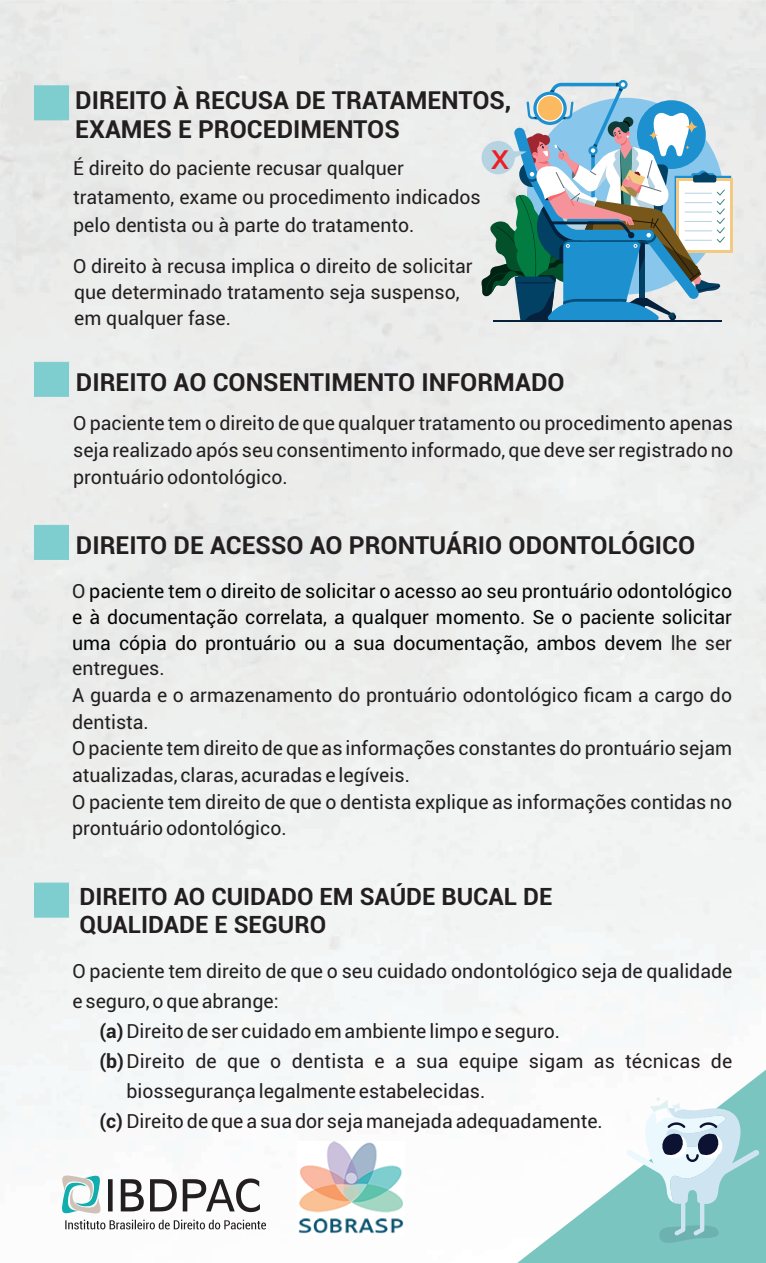
<style>
.page{position:relative;width:766px;height:1263px;background:#fff}
.page>*{position:absolute;margin:0;border:0;box-sizing:border-box;transform-origin:0 0}
.t1{font:36px "Arial";color:#ee1d23}
.t2{font:700 24.9px/28.7px "Roboto";color:#231f20}
.t3{font:700 24px/28.8px "Roboto";color:#231f20}
.t4{font:19.5px/26.4px "Roboto";color:#231f20}
.s1{color:#040504}
.s2{font-weight:700}
</style>
<div class="page">
<img style="left:0;top:0;width:765px;height:1230px">
<svg style="left:424px;top:998px;width:341px;height:264px"></svg>
<svg style="left:60px;top:1173px;width:206px;height:56px"></svg>
<img style="left:297px;top:1141px;width:107px;height:93px">
<div style="left:34px;top:85px;width:35px;height:35px;background:#7ececf;border:1px solid #7ececf"></div>
<div style="left:34px;top:362px;width:35px;height:35px;background:#7ececf;border:1px solid #7ececf"></div>
<div style="left:34px;top:525px;width:35px;height:35px;background:#7ececf"></div>
<div style="left:34px;top:883px;width:35px;height:34px;background:#7ececf"></div>
<div style="left:618px;top:80px;width:9px;height:9px;background:#1d90d0;border-radius:50%"></div>
<svg style="left:480px;top:82px;width:251px;height:238px"></svg>
<hr style="left:493px;top:320px;width:228px;height:2px;background:#05213b">
<svg style="left:626px;top:1097px;width:133px;height:146px"></svg>
<p class="t2" style="left:75px;top:89px;width:437px">DIREITO À RECUSA DE TRATAMENTOS,<br>EXAMES E PROCEDIMENTOS</p>
<p class="t4" style="left:73px;top:156px;width:409px;line-height:28.2px">É direito do paciente recusar qualquer tratamento, exame ou procedimento indicados pelo dentista ou à parte do tratamento.</p>
<p class="t4" style="left:73px;top:255px;width:401px">O direito à recusa implica o direito de solicitar que determinado tratamento seja suspenso, em qualquer fase.</p>
<h1 class="t1" style="left:491px;top:142px;width:19px">x</h1>
<p class="t2" style="left:76px;top:370px;width:490px">DIREITO AO CONSENTIMENTO INFORMADO</p>
<p class="t4" style="left:73px;top:411px;width:661px;line-height:27px;text-align:justify">O paciente tem o direito de que qualquer tratamento ou procedimento apenas seja realizado após seu consentimento informado, que deve ser registrado no prontuário odontológico.</p>
<p class="t2" style="left:76px;top:533px;width:620px">DIREITO DE ACESSO AO PRONTUÁRIO ODONTOLÓGICO</p>
<p class="t4" style="left:72px;top:580px;width:661px">O <span class="s1">paciente tem o direito de solicitar o acesso ao seu prontuário odontológico e à documentação correlata, a qualquer momento. Se o paciente solicitar uma cópia do prontuário ou a sua documentação, ambos devem</span> lhe ser entregues.<br>A guarda e o armazenamento do prontuário odontológico ficam a cargo do dentista.<br>O paciente tem direito de que as informações constantes do prontuário sejam atualizadas, claras, acuradas e legíveis.<br>O paciente tem direito de que o dentista explique as informações contidas no prontuário odontológico.</p>
<p class="t3" style="left:79px;top:884px;width:474px">DIREITO AO CUIDADO EM SAÚDE BUCAL DE<br>QUALIDADE E SEGURO</p>
<p class="t4" style="left:72px;top:959px;width:661px">O paciente tem direito de que o seu cuidado ondontológico seja de qualidade</p>
<p class="t4" style="left:72px;top:990px;width:208px">e seguro, o que abrange:</p>
<p class="t4" style="left:99px;top:1020px;width:462px"><span class="s2">(a)</span> Direito de ser cuidado em ambiente limpo e seguro.</p>
<p class="t4" style="left:99px;top:1050px;width:634px"><span class="s2">(b)</span> Direito de que o dentista e a sua equipe sigam as técnicas de</p>
<p class="t4" style="left:126px;top:1080px;width:360px">biossegurança legalmente estabelecidas.</p>
<p class="t4" style="left:99px;top:1110px;width:505px"><span class="s2">(c)</span> Direito de que a sua dor seja manejada adequadamente.</p>
</div>
